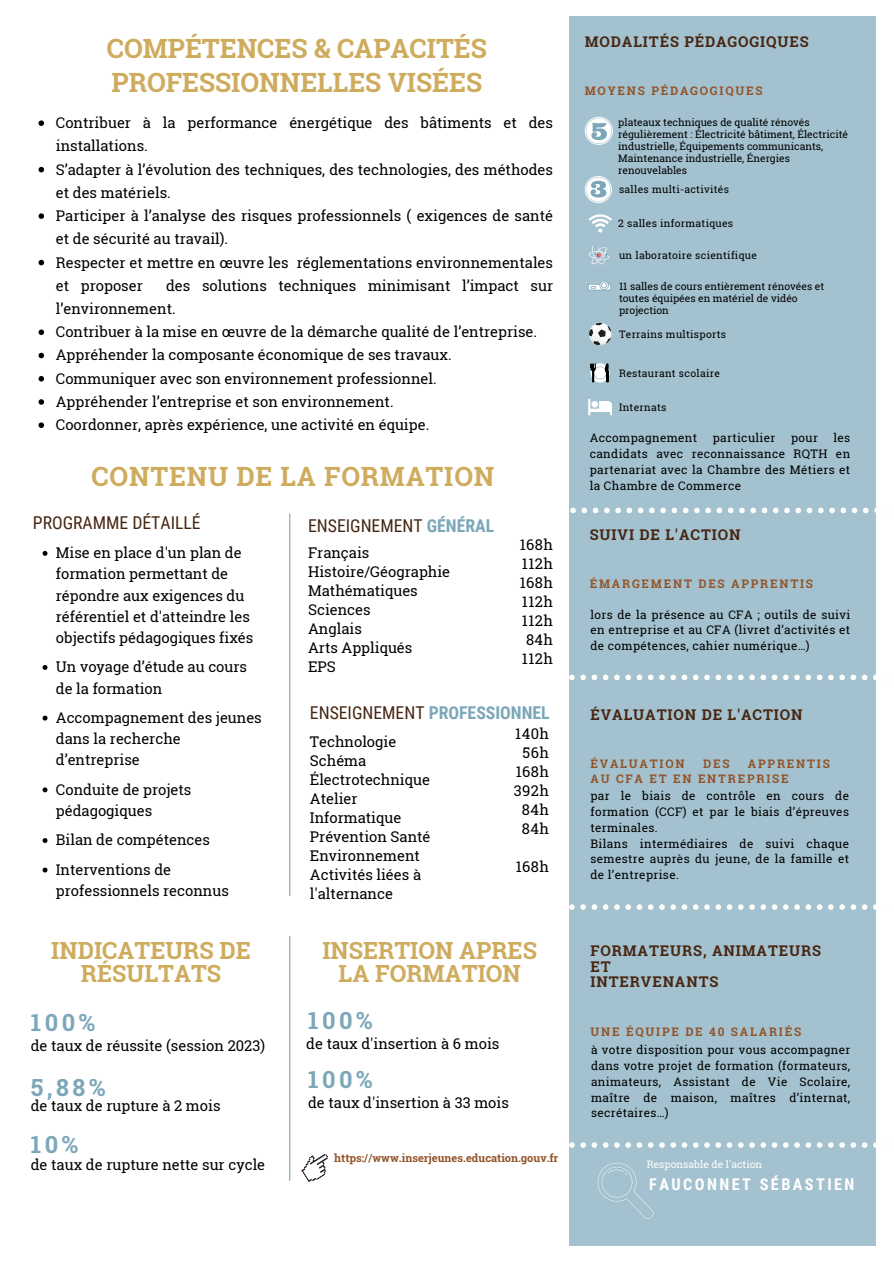
<style>
.page{position:relative;width:894px;height:1264px;background:#fff}
.page>*{position:absolute;margin:0;border:0;box-sizing:border-box;transform-origin:0 0}
.t1{font:700 26.55px/34.3px "Roboto Slab";color:#ceab5d}
.t2{font:700 26.55px "Roboto Slab";letter-spacing:.03em;color:#ceab5d}
.t3{font:700 23.55px/23.2px "Roboto Slab";color:#ceab5d;text-align:center}
.t4{font:700 23.55px "Roboto Slab";letter-spacing:.15em;color:#7ca7b9}
.t5{font:17.7px "Roboto Condensed";color:#472612}
.t6{font:700 17.7px "Roboto Condensed";color:#7ca7b9}
.t7{font:700 16.2px "Roboto Condensed";letter-spacing:.15em;color:#fff}
.t8{font:14.7px/19px "Roboto Slab";color:#000}
.t9{font:700 14.7px/15.5px "Roboto Slab";letter-spacing:.06em;color:#472612}
.t10{font:14.7px/19px "Roboto Slab";letter-spacing:.03em;color:#000;text-align:center}
.t11{font:11.85px/15.8px "Roboto Slab";letter-spacing:.03em;color:#000;text-align:justify}
.t12{font:700 11.85px/14.7px "Roboto Slab";letter-spacing:.15em;color:#92542a}
.t13{font:700 11.1px "Roboto Slab";color:#92542a}
.t14{font:10.35px/12px "Roboto Slab";color:#000}
.t15{font:10.35px "Roboto Slab";letter-spacing:.03em;color:#000}
.t16{font:10.35px "Roboto Slab";color:#fff}
.s1{font-weight:700;color:#7ca7b9}
.s2{font-weight:400;color:#472612}
</style>
<div class="page">
<div style="left:569px;top:17px;width:306px;height:1228px;background:#a3c1ce"></div>
<svg style="left:584px;top:117px;width:28px;height:28px"></svg>
<svg style="left:584px;top:176px;width:27px;height:27px"></svg>
<svg style="left:588px;top:399px;width:23px;height:16px"></svg>
<svg style="left:590px;top:363px;width:19px;height:19px"></svg>
<svg style="left:593px;top:366px;width:13px;height:13px"></svg>
<div style="left:594px;top:367px;width:11px;height:12px;background:#fff;border-radius:50%"></div>
<svg style="left:590px;top:363px;width:5px;height:19px"></svg>
<svg style="left:604px;top:363px;width:4px;height:19px"></svg>
<svg style="left:589px;top:323px;width:22px;height:22px"></svg>
<svg style="left:588px;top:281px;width:22px;height:9px"></svg>
<svg style="left:43px;top:551px;width:4px;height:5px"></svg>
<svg style="left:43px;top:665px;width:4px;height:5px"></svg>
<svg style="left:43px;top:715px;width:4px;height:5px"></svg>
<svg style="left:43px;top:787px;width:4px;height:5px"></svg>
<svg style="left:43px;top:838px;width:4px;height:5px"></svg>
<svg style="left:43px;top:867px;width:4px;height:5px"></svg>
<svg style="left:39px;top:120px;width:5px;height:6px"></svg>
<svg style="left:39px;top:167px;width:5px;height:5px"></svg>
<svg style="left:39px;top:213px;width:5px;height:6px"></svg>
<svg style="left:39px;top:260px;width:5px;height:5px"></svg>
<svg style="left:39px;top:329px;width:5px;height:6px"></svg>
<svg style="left:39px;top:353px;width:5px;height:5px"></svg>
<svg style="left:39px;top:376px;width:5px;height:5px"></svg>
<svg style="left:39px;top:399px;width:5px;height:6px"></svg>
<svg style="left:39px;top:422px;width:5px;height:6px"></svg>
<svg style="left:588px;top:245px;width:21px;height:20px"></svg>
<svg style="left:588px;top:214px;width:24px;height:18px"></svg>
<svg style="left:570px;top:507px;width:306px;height:6px"></svg>
<svg style="left:569px;top:674px;width:307px;height:6px"></svg>
<svg style="left:569px;top:904px;width:307px;height:5px"></svg>
<hr style="left:289px;top:514px;width:1px;height:666px;background:#7ca7b9">
<svg style="left:569px;top:1142px;width:307px;height:5px"></svg>
<svg style="left:597px;top:1162px;width:57px;height:57px"></svg>
<div style="left:257px;top:896px;width:52px;height:39px;background:#fff"></div>
<svg style="left:301px;top:1153px;width:27px;height:29px"></svg>
<p class="t1" style="left:107px;top:31px;width:381px">COMPÉTENCES &amp; CAPACITÉS<br>PROFESSIONNELLES VISÉES</p>
<p class="t8" style="left:56px;top:111px;width:498px;line-height:23.2px">Contribuer à la performance énergétique des bâtiments et des installations.</p>
<h1 class="t8" style="left:56px;top:157px;width:498px;line-height:23.2px">S’adapter à l’évolution des techniques, des technologies, des méthodes et des matériels.</h1>
<h4 class="t8" style="left:56px;top:204px;width:498px;line-height:23.2px">Participer à l’analyse des risques professionnels ( exigences de santé et de sécurité au travail).</h4>
<h4 class="t8" style="left:56px;top:250px;width:498px;line-height:23.2px">Respecter et mettre en œuvre les réglementations environnementales et proposer</h4>
<h4 class="t8" style="left:56px;top:273px;width:498px;line-height:23.2px;text-indent:110px">des solutions techniques minimisant l’impact sur l’environnement.</h4>
<h6 class="t8" style="left:56px;top:322px;width:482px">Contribuer à la mise en œuvre de la démarche qualité de l’entreprise.</h6>
<p class="t8" style="left:56px;top:345px;width:397px">Appréhender la composante économique de ses travaux.</p>
<p class="t8" style="left:56px;top:368px;width:382px">Communiquer avec son environnement professionnel.</p>
<p class="t8" style="left:56px;top:392px;width:339px">Appréhender l’entreprise et son environnement.</p>
<p class="t8" style="left:56px;top:415px;width:375px">Coordonner, après expérience, une activité en équipe.</p>
<h2 class="t2" style="left:92px;top:458px;width:404px">CONTENU DE LA FORMATION</h2>
<h2 class="t5" style="left:33px;top:513px;width:169px">PROGRAMME DÉTAILLÉ</h2>
<p class="t8" style="left:56px;top:542px;width:199px;line-height:21.1px">Mise en place d'un plan de formation permettant de répondre aux exigences du référentiel et d'atteindre les objectifs pédagogiques fixés</p>
<p class="t8" style="left:56px;top:656px;width:193px;line-height:21.1px">Un voyage d’étude au cours de la formation</p>
<p class="t8" style="left:56px;top:706px;width:207px;line-height:21.1px">Accompagnement des jeunes dans la recherche d’entreprise</p>
<p class="t8" style="left:56px;top:778px;width:137px;line-height:21.1px">Conduite de projets pédagogiques</p>
<p class="t8" style="left:56px;top:830px;width:155px">Bilan de compétences</p>
<p class="t8" style="left:56px;top:858px;width:174px;line-height:21.1px">Interventions de professionnels reconnus</p>
<h5 class="t5" style="left:308px;top:515px;width:187px">ENSEIGNEMENT <span class="s1">GÉNÉRAL</span></h5>
<h2 class="t8" style="left:308px;top:543px;width:143px">Français<br>Histoire/Géographie<br>Mathématiques<br>Sciences<br>Anglais<br>Arts Appliqués</h2>
<p class="t8" style="left:308px;top:657px;width:29px">EPS</p>
<p class="t10" style="left:519px;top:535px;width:35px">168h<br>112h<br>168h<br>112h<br>112h<br>84h</p>
<p class="t8" style="left:522px;top:649px;width:33px">112h</p>
<p class="t6" style="left:310px;top:702px;width:241px"><span class="s2">ENSEIGNEMENT</span> PROFESSIONNEL</p>
<p class="t8" style="left:310px;top:731px;width:122px">Technologie<br>Schéma<br>Électrotechnique<br>Atelier<br>Informatique<br>Prévention Santé<br>Environnement</p>
<p class="t8" style="left:310px;top:864px;width:113px">Activités liées à l'alternance</p>
<p class="t8" style="left:515px;top:723px;width:35px;text-align:center">140h<br>56h</p>
<p class="t8" style="left:515px;top:761px;width:35px">168h</p>
<p class="t10" style="left:513px;top:780px;width:37px">392h<br>84h<br>84h</p>
<p class="t8" style="left:515px;top:856px;width:35px">168h</p>
<h5 class="t3" style="left:51px;top:938px;width:201px">INDICATEURS DE<br>RÉSULTATS</h5>
<p class="t3" style="left:322px;top:937px;width:216px">INSERTION APRES<br>LA FORMATION</p>
<p class="t4" style="left:31px;top:1006px;width:66px">100%</p>
<p class="t8" style="left:31px;top:1035px;width:236px">de taux de réussite (session 2023)</p>
<p class="t4" style="left:31px;top:1071px;width:76px">5,88%</p>
<p class="t8" style="left:31px;top:1095px;width:191px">de taux de rupture à 2 mois</p>
<p class="t4" style="left:31px;top:1128px;width:49px">10%</p>
<p class="t8" style="left:31px;top:1154px;width:236px">de taux de rupture nette sur cycle</p>
<p class="t4" style="left:308px;top:1004px;width:66px">100%</p>
<p class="t8" style="left:306px;top:1033px;width:194px">de taux d'insertion à 6 mois</p>
<p class="t4" style="left:308px;top:1063px;width:66px">100%</p>
<p class="t8" style="left:308px;top:1092px;width:202px">de taux d'insertion à 33 mois</p>
<p class="t13" style="left:334px;top:1150px;width:225px">https://www.inserjeunes.education.gouv.fr</p>
<h1 class="t9" style="left:584px;top:34px;width:225px">MODALITÉS PÉDAGOGIQUES</h1>
<p class="t12" style="left:584px;top:83px;width:179px">MOYENS PÉDAGOGIQUES</p>
<p class="t14" style="left:618px;top:116px;width:231px">plateaux techniques de qualité rénovés régulièrement : Électricité bâtiment, Électricité industrielle, Équipements communicants, Maintenance industrielle, Énergies renouvelables</p>
<h4 class="t15" style="left:619px;top:182px;width:111px">salles multi-activités</h4>
<p class="t15" style="left:618px;top:216px;width:116px">2 salles informatiques</p>
<h6 class="t15" style="left:619px;top:248px;width:139px">un laboratoire scientifique</h6>
<p class="t14" style="left:619px;top:280px;width:206px">11 salles de cours entièrement rénovées et toutes équipées en matériel de vidéo projection</p>
<h6 class="t15" style="left:619px;top:327px;width:109px">Terrains multisports</h6>
<h6 class="t15" style="left:619px;top:366px;width:102px">Restaurant scolaire</h6>
<h6 class="t15" style="left:619px;top:400px;width:49px">Internats</h6>
<p class="t11" style="left:589px;top:430px;width:109px">Accompagnement</p>
<p class="t11" style="left:712px;top:430px;width:64px">particulier</p>
<p class="t11" style="left:790px;top:430px;width:28px">pour</p>
<p class="t11" style="left:589px;top:430px;width:262px;text-indent:244px">les candidats avec reconnaissance RQTH en partenariat avec la Chambre des Métiers et la Chambre de Commerce</p>
<h6 class="t9" style="left:589px;top:527px;width:152px">SUIVI DE L'ACTION</h6>
<p class="t12" style="left:589px;top:576px;width:225px">ÉMARGEMENT DES APPRENTIS</p>
<h2 class="t11" style="left:590px;top:606px;width:261px">lors de la présence au CFA ; outils de suivi en entreprise et au CFA (livret d’activités et de compétences, cahier numérique…)</h2>
<h2 class="t9" style="left:590px;top:706px;width:213px">ÉVALUATION DE L'ACTION</h2>
<h2 class="t12" style="left:590px;top:756px;width:96px">ÉVALUATION</h2>
<h2 class="t12" style="left:703px;top:756px;width:28px">DES</h2>
<h2 class="t12" style="left:590px;top:756px;width:241px;text-indent:157px">APPRENTIS<br>AU CFA ET EN ENTREPRISE</h2>
<h2 class="t11" style="left:590px;top:787px;width:260px">par le biais de contrôle en cours de formation (CCF) et par le biais d’épreuves terminales.</h2>
<p class="t11" style="left:590px;top:835px;width:260px">Bilans intermédiaires de suivi chaque semestre auprès du jeune, de la famille et de l’entreprise.</p>
<p class="t9" style="left:590px;top:942px;width:232px">FORMATEURS, ANIMATEURS<br>ET<br>INTERVENANTS</p>
<p class="t12" style="left:590px;top:1023px;width:212px">UNE ÉQUIPE DE 40 SALARIÉS</p>
<p class="t11" style="left:591px;top:1041px;width:261px">à votre disposition pour vous accompagner dans votre projet de formation (formateurs, animateurs, Assistant de Vie Scolaire, maître de maison, maîtres d’internat, secrétaires…)</p>
<p class="t16" style="left:646px;top:1157px;width:117px">Responsable de l'action</p>
<p class="t7" style="left:649px;top:1175px;width:207px">FAUCONNET SÉBASTIEN</p>
</div>
